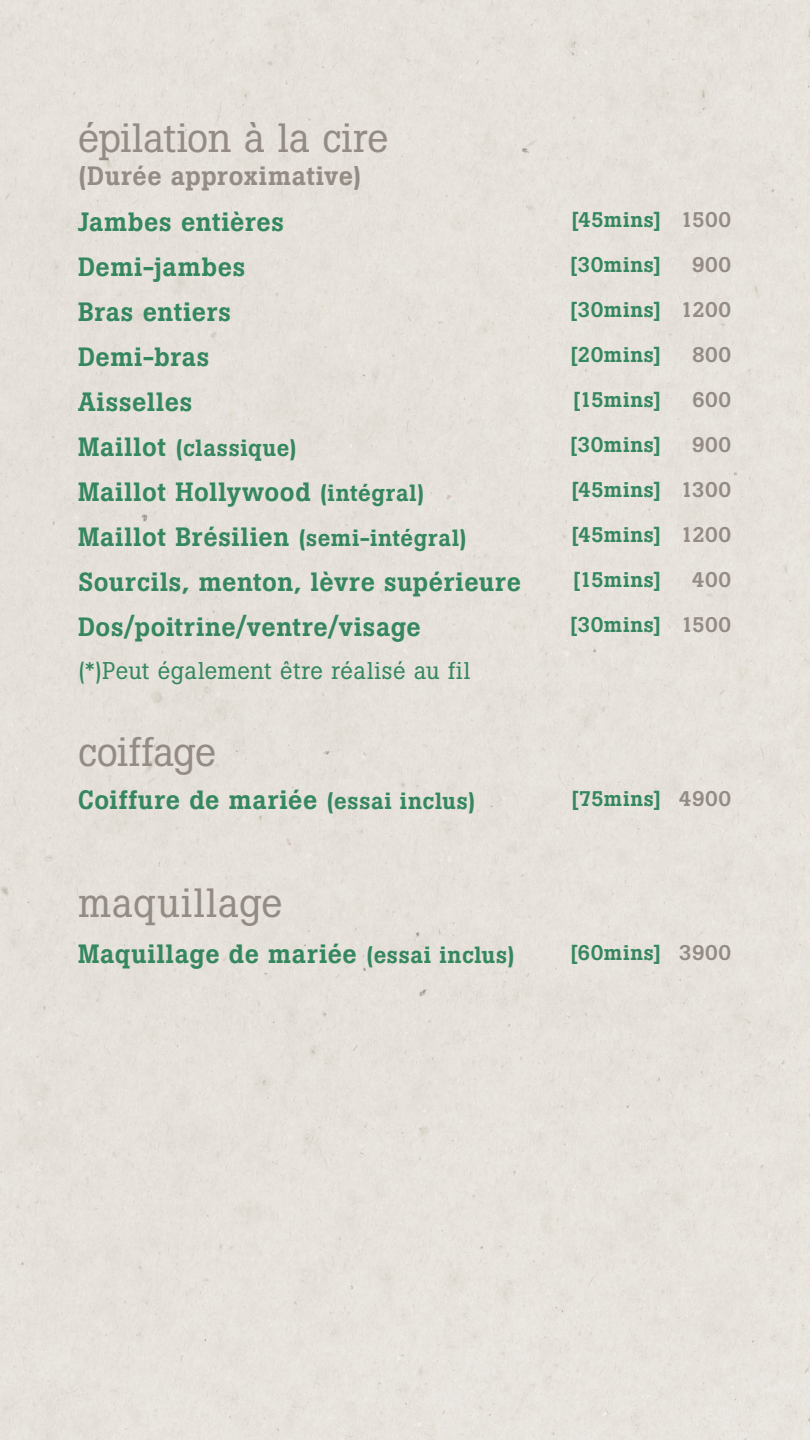
<style>
.page{position:relative;width:810px;height:1440px;background:#e6e1db}
.page>*{position:absolute;margin:0;border:0;box-sizing:border-box;transform-origin:0 0}
.t1{font:40.5px "Boton";letter-spacing:.005em;color:#948b85}
.t2{font:40.5px "Boton";letter-spacing:.025em;color:#948b85}
.t3{font:500 26.25px "Boton";letter-spacing:.025em;color:#35875f}
.t4{font:500 26.25px "Boton";letter-spacing:.025em;color:#948b85}
.t5{font:24px "Boton";letter-spacing:.02em;color:#35875f}
.t6{font:500 23.25px "Boton";letter-spacing:.03em;color:#35875f}
.t7{font:500 21px "Boton";letter-spacing:.03em;color:#35875f}
.t8{font:500 21px "Boton";letter-spacing:.03em;color:#948b85}
.s1{color:#948b85}
.s2{font-size:26.25px}
.s3{font-size:23.25px}
</style>
<div class="page">
<h1 class="t1" style="left:78px;top:113px;width:312px">épilation à la cire</h1>
<p class="t4" style="left:78px;top:160px;width:285px">(Durée approximative)</p>
<p class="t3" style="left:78px;top:206px;width:208px">Jambes entières</p>
<p class="t7" style="left:571px;top:207px;width:162px">[45mins] <span class="s1">1500</span></p>
<p class="t3" style="left:78px;top:251px;width:169px">Demi-jambes</p>
<p class="t7" style="left:570px;top:252px;width:93px">[30mins]</p>
<p class="t8" style="left:692px;top:252px;width:41px">900</p>
<p class="t3" style="left:78px;top:296px;width:155px">Bras entiers</p>
<p class="t7" style="left:570px;top:297px;width:163px">[30mins] <span class="s1">1200</span></p>
<p class="t3" style="left:78px;top:341px;width:133px">Demi-bras</p>
<p class="t7" style="left:570px;top:342px;width:92px">[20mins]</p>
<p class="t8" style="left:692px;top:342px;width:41px">800</p>
<p class="t3" style="left:78px;top:386px;width:116px">Aisselles</p>
<p class="t7" style="left:573px;top:387px;width:90px">[15mins]</p>
<p class="t8" style="left:692px;top:387px;width:41px">600</p>
<p class="t6" style="left:78px;top:434px;width:221px"><span class="s2">Maillot</span> (classique)</p>
<p class="t7" style="left:570px;top:432px;width:93px">[30mins]</p>
<p class="t8" style="left:692px;top:432px;width:41px">900</p>
<p class="t3" style="left:78px;top:476px;width:348px">Maillot Hollywood <span class="s3">(intégral)</span></p>
<p class="t7" style="left:571px;top:477px;width:162px">[45mins] <span class="s1">1300</span></p>
<p class="t3" style="left:78px;top:521px;width:390px">Maillot Brésilien <span class="s3">(semi-intégral)</span></p>
<p class="t7" style="left:571px;top:522px;width:162px">[45mins] <span class="s1">1200</span></p>
<p class="t3" style="left:78px;top:566px;width:445px">Sourcils, menton, lèvre supérieure</p>
<p class="t7" style="left:573px;top:567px;width:90px">[15mins]</p>
<p class="t8" style="left:692px;top:567px;width:41px">400</p>
<p class="t3" style="left:78px;top:611px;width:344px">Dos/poitrine/ventre/visage</p>
<p class="t7" style="left:570px;top:612px;width:163px">[30mins] <span class="s1">1500</span></p>
<p class="t5" style="left:78px;top:656px;width:394px">(*)Peut également être réalisé au fil</p>
<h1 class="t1" style="left:78px;top:727px;width:140px">coiffage</h1>
<p class="t3" style="left:78px;top:785px;width:399px">Coiffure de mariée <span class="s3">(essai inclus)</span></p>
<p class="t7" style="left:571px;top:786px;width:162px">[75mins] <span class="s1">4900</span></p>
<h1 class="t2" style="left:78px;top:879px;width:206px">maquillage</h1>
<p class="t3" style="left:78px;top:939px;width:438px">Maquillage de mariée <span class="s3">(essai inclus)</span></p>
<p class="t7" style="left:570px;top:940px;width:163px">[60mins] <span class="s1">3900</span></p>
</div>
